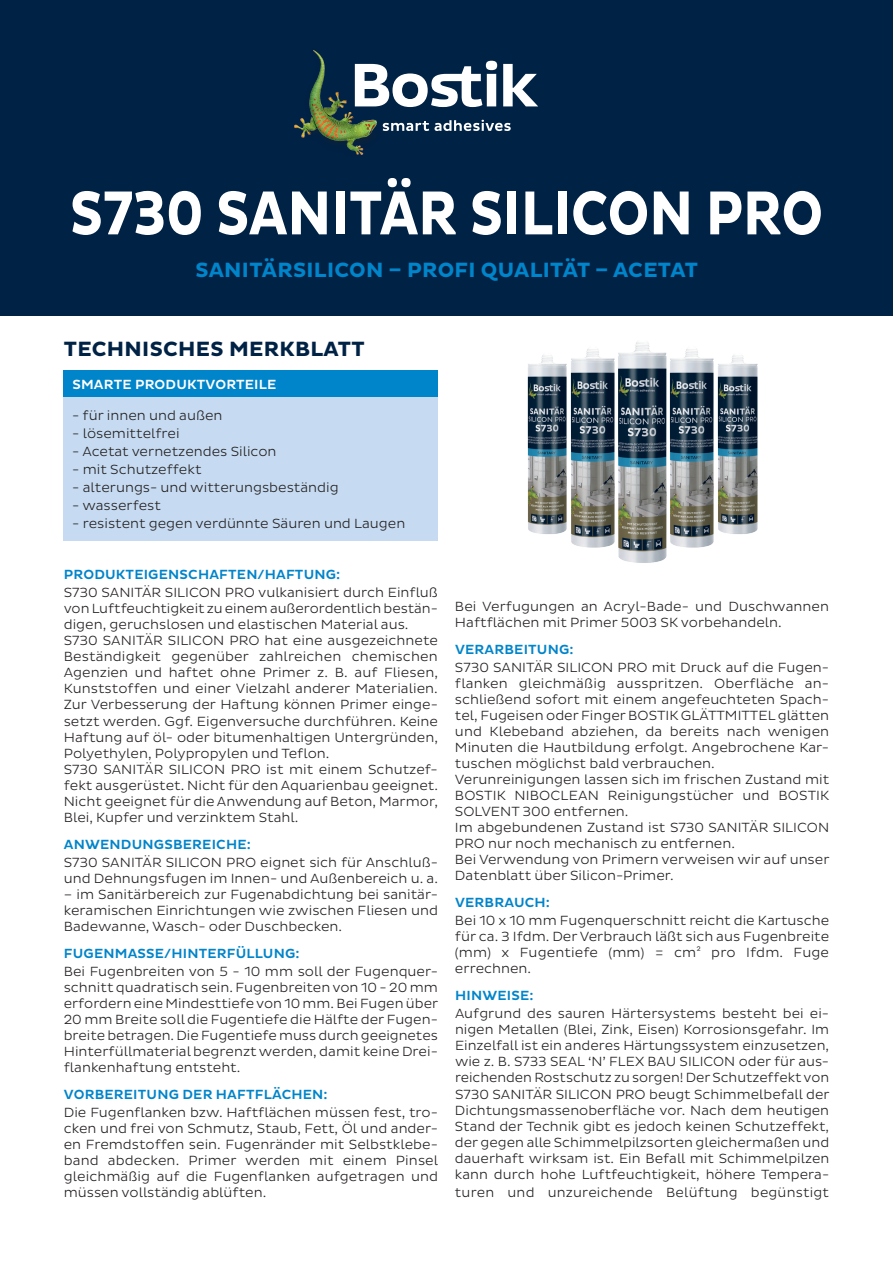
<style>
.page{position:relative;width:893px;height:1263px;background:#fff}
.page>*{position:absolute;margin:0;border:0;box-sizing:border-box;transform-origin:0 0}
.t1{font:700 63px "Bostik";color:#fff;scale:.84 1}
.t2{font:700 21px "Bostik";letter-spacing:.015em;color:#0084ca}
.t3{font:700 21px "Bostik";letter-spacing:.015em;color:#002245}
.t4{font:300 13.5px/16px "Bostik";color:#231f20;text-align:justify}
.t5{font:500 13.5px "Bostik";letter-spacing:.015em;color:#0084ca}
.t6{font:500 13.5px "Bostik";letter-spacing:.015em;color:#fff}
</style>
<div class="page">
<div style="left:0;top:0;width:893px;height:316px;background:#002245"></div>
<img style="left:295px;top:51px;width:82px;height:103px">
<svg style="left:383px;top:121px;width:46px;height:10px"></svg>
<svg style="left:435px;top:120px;width:76px;height:11px"></svg>
<svg style="left:355px;top:61px;width:183px;height:46px"></svg>
<img style="left:527px;top:354px;width:40px;height:180px">
<img style="left:717px;top:355px;width:40px;height:179px">
<img style="left:669px;top:348px;width:45px;height:200px">
<img style="left:570px;top:348px;width:45px;height:200px">
<img style="left:618px;top:341px;width:49px;height:222px">
<div style="left:64px;top:370px;width:374px;height:28px;background:#0084ca"></div>
<div style="left:64px;top:398px;width:374px;height:143px;background:#c6dbf1"></div>
<h1 class="t1" style="left:70px;top:177px;width:898px">S730 SANITÄR SILICON PRO</h1>
<h2 class="t2" style="left:195px;top:257px;width:504px">SANITÄRSILICON – PROFI QUALITÄT – ACETAT</h2>
<h2 class="t3" style="left:64px;top:337px;width:302px">TECHNISCHES MERKBLATT</h2>
<p class="t6" style="left:72px;top:377px;width:206px">SMARTE PRODUKTVORTEILE</p>
<p class="t4" style="left:72px;top:408px;width:152px">- für innen und außen</p>
<p class="t4" style="left:72px;top:426px;width:109px">- lösemittelfrei</p>
<p class="t4" style="left:72px;top:444px;width:206px">- Acetat vernetzendes Silicon</p>
<p class="t4" style="left:72px;top:462px;width:131px">- mit Schutzeffekt</p>
<p class="t4" style="left:72px;top:480px;width:268px">- alterungs- und witterungsbeständig</p>
<p class="t4" style="left:72px;top:498px;width:90px">- wasserfest</p>
<p class="t4" style="left:72px;top:516px;width:335px">- resistent gegen verdünnte Säuren und Laugen</p>
<p class="t5" style="left:64px;top:567px;width:278px">PRODUKTEIGENSCHAFTEN/HAFTUNG:</p>
<p class="t4" style="left:64px;top:585px;width:376px;text-align:left">S730 SANITÄR SILICON PRO vulkanisiert durch Einfluß von Luftfeuchtigkeit zu einem außerordentlich bestän&shy;digen, geruchslosen und elastischen Material aus.<br>S730 SANITÄR SILICON PRO hat eine ausgezeichnete Beständigkeit gegenüber zahlreichen chemischen Agenzien und haftet ohne Primer z. B. auf Fliesen, Kunststoffen und einer Vielzahl anderer Materialien.<br>Zur Verbesserung der Haftung können Primer einge&shy;setzt werden. Ggf. Eigenversuche durchführen. Keine Haftung auf öl- oder bitumenhaltigen Untergründen, Polyethylen, Polypropylen und Teflon.<br>S730 SANITÄR SILICON PRO ist mit einem Schutzef&shy;fekt ausgerüstet. Nicht für den Aquarienbau geeignet.<br>Nicht geeignet für die Anwendung auf Beton, Marmor, Blei, Kupfer und verzinktem Stahl.</p>
<p class="t5" style="left:64px;top:836px;width:188px">ANWENDUNGSBEREICHE:</p>
<p class="t4" style="left:64px;top:854px;width:376px">S730 SANITÄR SILICON PRO eignet sich für Anschluß&shy;und Dehnungsfugen im Innen- und Außenbereich u. a.</p>
<p class="t4" style="left:64px;top:886px;width:376px">– im Sanitärbereich zur Fugenabdichtung bei sanitär&shy;keramischen Einrichtungen wie zwischen Fliesen und Badewanne, Wasch- oder Duschbecken.</p>
<p class="t5" style="left:64px;top:945px;width:237px">FUGENMASSE/HINTERFÜLLUNG:</p>
<p class="t4" style="left:64px;top:963px;width:376px">Bei Fugenbreiten von 5 - 10 mm soll der Fugenquer&shy;schnitt quadratisch sein. Fugenbreiten von 10 - 20 mm erfordern eine Mindesttiefe von 10 mm. Bei Fugen über 20 mm Breite soll die Fugentiefe die Hälfte der Fugen&shy;breite betragen. Die Fugentiefe muss durch geeignetes Hinterfüllmaterial begrenzt werden, damit keine Drei&shy;flankenhaftung entsteht.</p>
<p class="t5" style="left:64px;top:1086px;width:265px">VORBEREITUNG DER HAFTFLÄCHEN:</p>
<p class="t4" style="left:64px;top:1104px;width:376px">Die Fugenflanken bzw. Haftflächen müssen fest, tro&shy;cken und frei von Schmutz, Staub, Fett, Öl und ander&shy;en Fremdstoffen sein. Fugenränder mit Selbstklebe&shy;band abdecken. Primer werden mit einem Pinsel gleichmäßig auf die Fugenflanken aufgetragen und müssen vollständig ablüften.</p>
<p class="t4" style="left:455px;top:598px;width:376px">Bei Verfugungen an Acryl-Bade- und Duschwannen<br>Haftflächen mit Primer 5003 SK vorbehandeln.</p>
<p class="t5" style="left:455px;top:641px;width:120px">VERARBEITUNG:</p>
<p class="t4" style="left:455px;top:659px;width:376px;text-align:left">S730 SANITÄR SILICON PRO mit Druck auf die Fugen&shy;flanken gleichmäßig ausspritzen. Oberfläche an&shy;schließend sofort mit einem angefeuchteten Spach&shy;tel, Fugeisen oder Finger BOSTIK GLÄTTMITTEL glätten und Klebeband abziehen, da bereits nach wenigen Minuten die Hautbildung erfolgt. Angebrochene Kar&shy;tuschen möglichst bald verbrauchen.<br>Verunreinigungen lassen sich im frischen Zustand mit BOSTIK NIBOCLEAN Reinigungstücher und BOSTIK SOLVENT 300 entfernen.<br>Im abgebundenen Zustand ist S730 SANITÄR SILICON PRO nur noch mechanisch zu entfernen.<br>Bei Verwendung von Primern verweisen wir auf unser Datenblatt über Silicon-Primer.</p>
<p class="t5" style="left:455px;top:895px;width:96px">VERBRAUCH:</p>
<p class="t4" style="left:455px;top:913px;width:376px">Bei 10 x 10 mm Fugenquerschnitt reicht die Kartusche für ca. 3 Ifdm. Der Verbrauch läßt sich aus Fugenbreite (mm) x Fugentiefe (mm) = cm² pro Ifdm. Fuge errechnen.</p>
<p class="t5" style="left:455px;top:988px;width:80px">HINWEISE:</p>
<p class="t4" style="left:455px;top:1006px;width:376px">Aufgrund des sauren Härtersystems besteht bei ei&shy;nigen Metallen (Blei, Zink, Eisen) Korrosionsgefahr. Im Einzelfall ist ein anderes Härtungssystem einzusetzen, wie z. B. S733 SEAL ‘N’ FLEX BAU SILICON oder für aus&shy;reichenden Rostschutz zu sorgen! Der Schutzeffekt von S730 SANITÄR SILICON PRO beugt Schimmelbefall der Dichtungsmassenoberfläche vor. Nach dem heutigen Stand der Technik gibt es jedoch keinen Schutzeffekt, der gegen alle Schimmelpilzsorten gleichermaßen und dauerhaft wirksam ist. Ein Befall mit Schimmelpilzen kann durch hohe Luftfeuchtigkeit, höhere Tempera-</p>
<p class="t4" style="left:455px;top:1184px;width:375px">turen und unzureichende Belüftung begünstigt</p>
</div>
